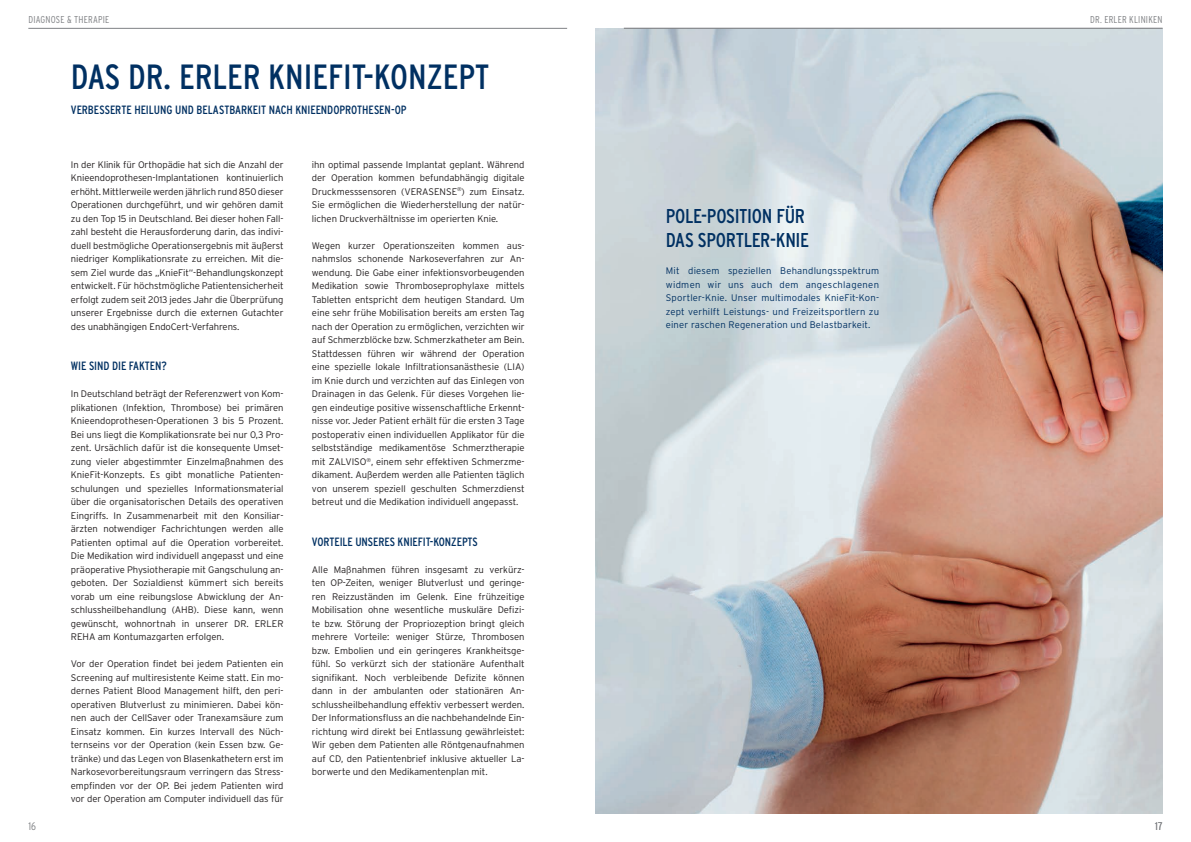
<style>
.page{position:relative;width:1191px;height:842px;background:#fff}
.page>*{position:absolute;margin:0;border:0;box-sizing:border-box;transform-origin:0 0}
.t1{font:condensed 35px "Interstate";color:#003062}
.t2{font:condensed 20px/24px "Interstate";letter-spacing:-.015em;color:#003062}
.t3{font:condensed 12px "Interstate";letter-spacing:-.005em;color:#003062}
.t4{font:300 condensed 11px "Interstate";color:#808285}
.t5{font:300 condensed 10px "Interstate";letter-spacing:.02em;color:#808285}
.t6{font:300 9.5px/13.5px "Interstate";letter-spacing:-.005em;color:#231f20;text-align:justify}
.t7{font:300 9.5px/13.5px "Interstate";letter-spacing:.015em;color:#003062;text-align:justify}
</style>
<div class="page">
<img style="left:595px;top:28px;width:567px;height:786px">
<hr style="left:624px;top:28px;width:538px;height:1px;background:#808285">
<hr style="left:28px;top:28px;width:539px;height:1px;background:#808285">
<p class="t5" style="left:28px;top:14px;width:83px">DIAGNOSE &amp; THERAPIE</p>
<h1 class="t1" style="left:71px;top:57px;width:420px">DAS DR. ERLER KNIEFIT-KONZEPT</h1>
<p class="t3" style="left:71px;top:103px;width:337px">VERBESSERTE HEILUNG UND BELASTBARKEIT NACH KNIEENDOPROTHESEN-OP</p>
<p class="t6" style="left:71px;top:157px;width:214px">In der Klinik für Orthopädie hat sich die Anzahl der Knieendoprothesen-Implantationen kontinuierlich erhöht. Mittlerweile werden jährlich rund 850 dieser Operationen durchgeführt, und wir gehören damit zu den Top 15 in Deutschland. Bei dieser hohen Fall&shy;zahl besteht die Herausforderung darin, das indivi&shy;duell bestmögliche Operationsergebnis mit äußerst niedriger Komplikationsrate zu erreichen. Mit die&shy;sem Ziel wurde das „KnieFit“-Behandlungskonzept entwickelt. Für höchstmögliche Patientensicherheit erfolgt zudem seit 2013 jedes Jahr die Überprüfung unserer Ergebnisse durch die externen Gutachter des unabhängigen EndoCert-Verfahrens.</p>
<p class="t3" style="left:71px;top:359px;width:97px">WIE SIND DIE FAKTEN?</p>
<p class="t6" style="left:71px;top:387px;width:214px">In Deutschland beträgt der Referenzwert von Kom&shy;plikationen (Infektion, Thrombose) bei primären Knieendoprothesen-Operationen 3 bis 5 Prozent.<br>Bei uns liegt die Komplikationsrate bei nur 0,3 Pro&shy;zent. Ursächlich dafür ist die konsequente Umset&shy;zung vieler abgestimmter Einzelmaßnahmen des KnieFit-Konzepts. Es gibt monatliche Patienten&shy;schulungen und spezielles Informationsmaterial über die organisatorischen Details des operativen Eingriffs. In Zusammenarbeit mit den Konsiliar&shy;ärzten notwendiger Fachrichtungen werden alle Patienten optimal auf die Operation vorbereitet.<br>Die Medikation wird individuell angepasst und eine präoperative Physiotherapie mit Gangschulung an&shy;geboten. Der Sozialdienst kümmert sich bereits vorab um eine reibungslose Abwicklung der An&shy;schlussheilbehandlung (AHB). Diese kann, wenn gewünscht, wohnortnah in unserer DR. ERLER REHA am Kontumazgarten erfolgen.</p>
<p class="t6" style="left:71px;top:657px;width:214px">Vor der Operation findet bei jedem Patienten ein Screening auf multiresistente Keime statt. Ein mo&shy;dernes Patient Blood Management hilft, den peri&shy;operativen Blutverlust zu minimieren. Dabei kön&shy;nen auch der CellSaver oder Tranexamsäure zum Einsatz kommen. Ein kurzes Intervall des Nüch&shy;ternseins vor der Operation (kein Essen bzw. Ge&shy;tränke) und das Legen von Blasenkathetern erst im Narkosevorbereitungsraum verringern das Stress&shy;empfinden vor der OP. Bei jedem Patienten wird vor der Operation am Computer individuell das für</p>
<p class="t6" style="left:312px;top:157px;width:214px">ihn optimal passende Implantat geplant. Während der Operation kommen befundabhängig digitale Druckmesssensoren (VERASENSE<sup>®</sup>) zum Einsatz.<br>Sie ermöglichen die Wiederherstellung der natür&shy;lichen Druckverhältnisse im operierten Knie.</p>
<p class="t6" style="left:312px;top:238px;width:214px">Wegen kurzer Operationszeiten kommen aus&shy;nahmslos schonende Narkoseverfahren zur An&shy;wendung. Die Gabe einer infektionsvorbeugenden Medikation sowie Thromboseprophylaxe mittels Tabletten entspricht dem heutigen Standard. Um eine sehr frühe Mobilisation bereits am ersten Tag nach der Operation zu ermöglichen, verzichten wir auf Schmerzblöcke bzw. Schmerzkatheter am Bein.<br>Stattdessen führen wir während der Operation eine spezielle lokale Infiltrationsanästhesie (LIA) im Knie durch und verzichten auf das Einlegen von Drainagen in das Gelenk. Für dieses Vorgehen lie&shy;gen eindeutige positive wissenschaftliche Erkennt&shy;nisse vor. Jeder Patient erhält für die ersten 3 Tage postoperativ einen individuellen Applikator für die selbstständige medikamentöse Schmerztherapie mit ZALVISO<sup>®</sup>, einem sehr effektiven Schmerzme&shy;dikament. Außerdem werden alle Patienten täglich von unserem speziell geschulten Schmerzdienst betreut und die Medikation individuell angepasst.</p>
<p class="t3" style="left:312px;top:535px;width:167px">VORTEILE UNSERES KNIEFIT-KONZEPTS</p>
<p class="t6" style="left:312px;top:562px;width:214px">Alle Maßnahmen führen insgesamt zu verkürz&shy;ten OP-Zeiten, weniger Blutverlust und geringe&shy;ren Reizzuständen im Gelenk. Eine frühzeitige Mobilisation ohne wesentliche muskuläre Defizi&shy;te bzw. Störung der Propriozeption bringt gleich mehrere Vorteile: weniger Stürze, Thrombosen bzw. Embolien und ein geringeres Krankheitsge&shy;fühl. So verkürzt sich der stationäre Aufenthalt signifikant. Noch verbleibende Defizite können dann in der ambulanten oder stationären An&shy;schlussheilbehandlung effektiv verbessert werden.<br>Der Informationsfluss an die nachbehandelnde Ein&shy;richtung wird direkt bei Entlassung gewährleistet:<br>Wir geben dem Patienten alle Röntgenaufnahmen auf CD, den Patientenbrief inklusive aktueller La&shy;borwerte und den Medikamentenplan mit.</p>
<h2 class="t2" style="left:666px;top:204px;width:145px">POLE-POSITION FÜR<br>DAS SPORTLER-KNIE</h2>
<p class="t7" style="left:666px;top:264px;width:215px">Mit diesem speziellen Behandlungsspektrum widmen wir uns auch dem angeschlagenen Sportler-Knie. Unser multimodales KnieFit-Kon&shy;zept verhilft Leistungs- und Freizeitsportlern zu einer raschen Regeneration und Belastbarkeit.</p>
<p class="t5" style="left:1090px;top:14px;width:74px">DR. ERLER KLINIKEN</p>
<p class="t4" style="left:28px;top:819px;width:9px">16</p>
<p class="t4" style="left:1155px;top:819px;width:9px">17</p>
</div>
